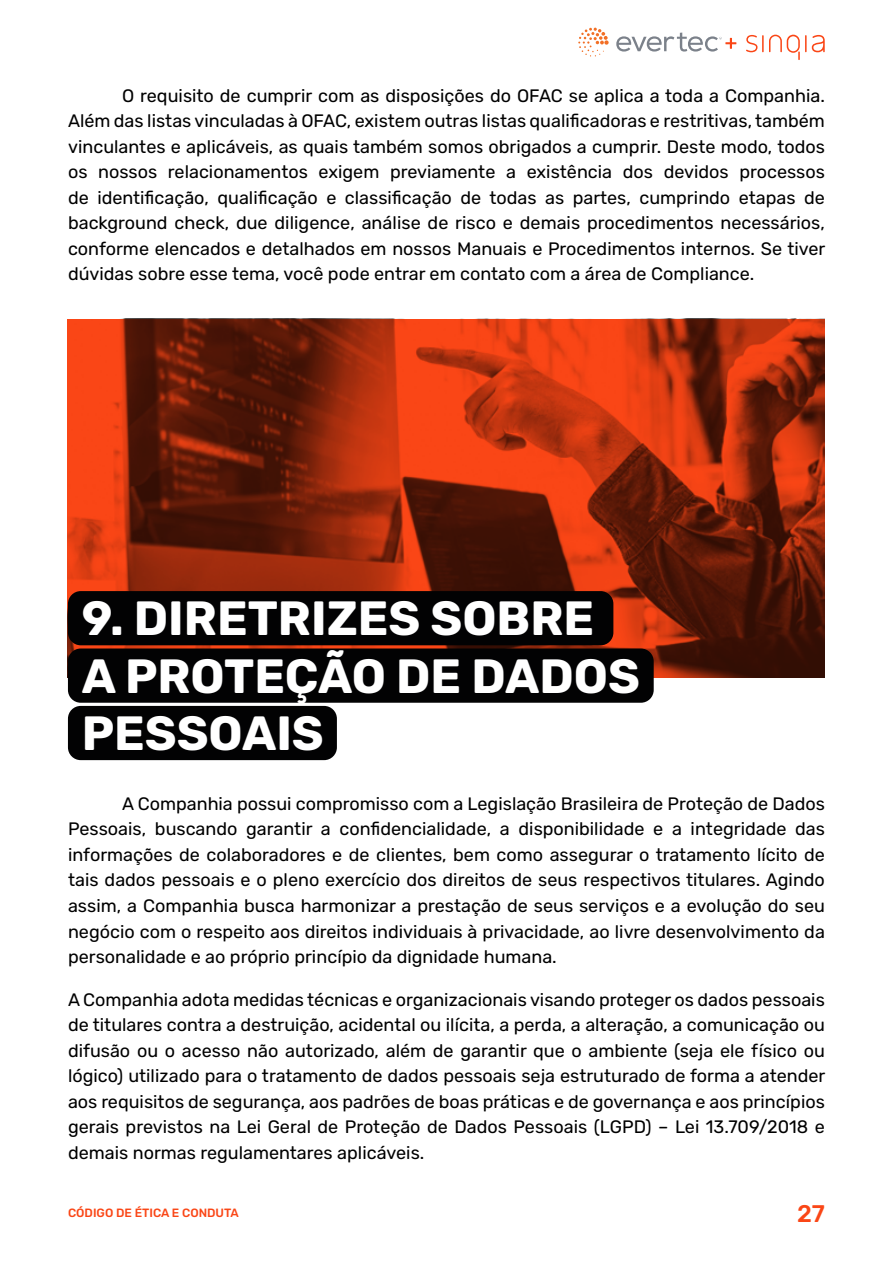
<style>
.page{position:relative;width:893px;height:1263px;background:#fff}
.page>*{position:absolute;margin:0;border:0;box-sizing:border-box;transform-origin:0 0}
.t1{font:700 48px/57.6px "Rubik";color:#fff}
.t2{font:500 24px "Rubik";color:#fa4616}
.t3{font:18px/25.5px "Rubik";color:#000;text-align:justify}
.t4{font:500 12px "Rubik";color:#fa4616}
</style>
<div class="page">
<svg style="left:578px;top:28px;width:31px;height:28px"></svg>
<svg style="left:746px;top:35px;width:79px;height:25px"></svg>
<svg style="left:616px;top:33px;width:120px;height:19px"></svg>
<img style="left:68px;top:319px;width:757px;height:358px">
<div style="left:68px;top:591px;width:545px;height:54px;background:#020203;border-radius:13px"></div>
<div style="left:68px;top:648px;width:586px;height:55px;background:#020203;border-radius:13px"></div>
<div style="left:68px;top:706px;width:269px;height:54px;background:#020203;border-radius:13px"></div>
<p class="t3" style="left:68px;top:83px;width:759px;text-indent:54px">O requisito de cumprir com as disposições do OFAC se aplica a toda a Companhia.<br>Além das listas vinculadas à OFAC, existem outras listas qualificadoras e restritivas, também vinculantes e aplicáveis, as quais também somos obrigados a cumprir. Deste modo, todos os nossos relacionamentos exigem previamente a existência dos devidos processos de identificação, qualificação e classificação de todas as partes, cumprindo etapas de background check, due diligence, análise de risco e demais procedimentos necessários, conforme elencados e detalhados em nossos Manuais e Procedimentos internos. Se tiver dúvidas sobre esse tema, você pode entrar em contato com a área de Compliance.</p>
<h1 class="t1" style="left:82px;top:591px;width:560px">9. DIRETRIZES SOBRE<br>A PROTEÇÃO DE DADOS<br>PESSOAIS</h1>
<p class="t3" style="left:68px;top:791px;width:758px;text-indent:54px">A Companhia possui compromisso com a Legislação Brasileira de Proteção de Dados Pessoais, buscando garantir a confidencialidade, a disponibilidade e a integridade das informações de colaboradores e de clientes, bem como assegurar o tratamento lícito de tais dados pessoais e o pleno exercício dos direitos de seus respectivos titulares. Agindo assim, a Companhia busca harmonizar a prestação de seus serviços e a evolução do seu negócio com o respeito aos direitos individuais à privacidade, ao livre desenvolvimento da personalidade e ao próprio princípio da dignidade humana.</p>
<p class="t3" style="left:68px;top:987px;width:759px">A Companhia adota medidas técnicas e organizacionais visando proteger os dados pessoais de titulares contra a destruição, acidental ou ilícita, a perda, a alteração, a comunicação ou difusão ou o acesso não autorizado, além de garantir que o ambiente (seja ele físico ou lógico) utilizado para o tratamento de dados pessoais seja estruturado de forma a atender aos requisitos de segurança, aos padrões de boas práticas e de governança e aos princípios gerais previstos na Lei Geral de Proteção de Dados Pessoais (LGPD) – Lei 13.709/2018 e demais normas regulamentares aplicáveis.</p>
<p class="t4" style="left:68px;top:1206px;width:172px">CÓDIGO DE ÉTICA E CONDUTA</p>
<h2 class="t2" style="left:797px;top:1200px;width:29px">27</h2>
</div>
